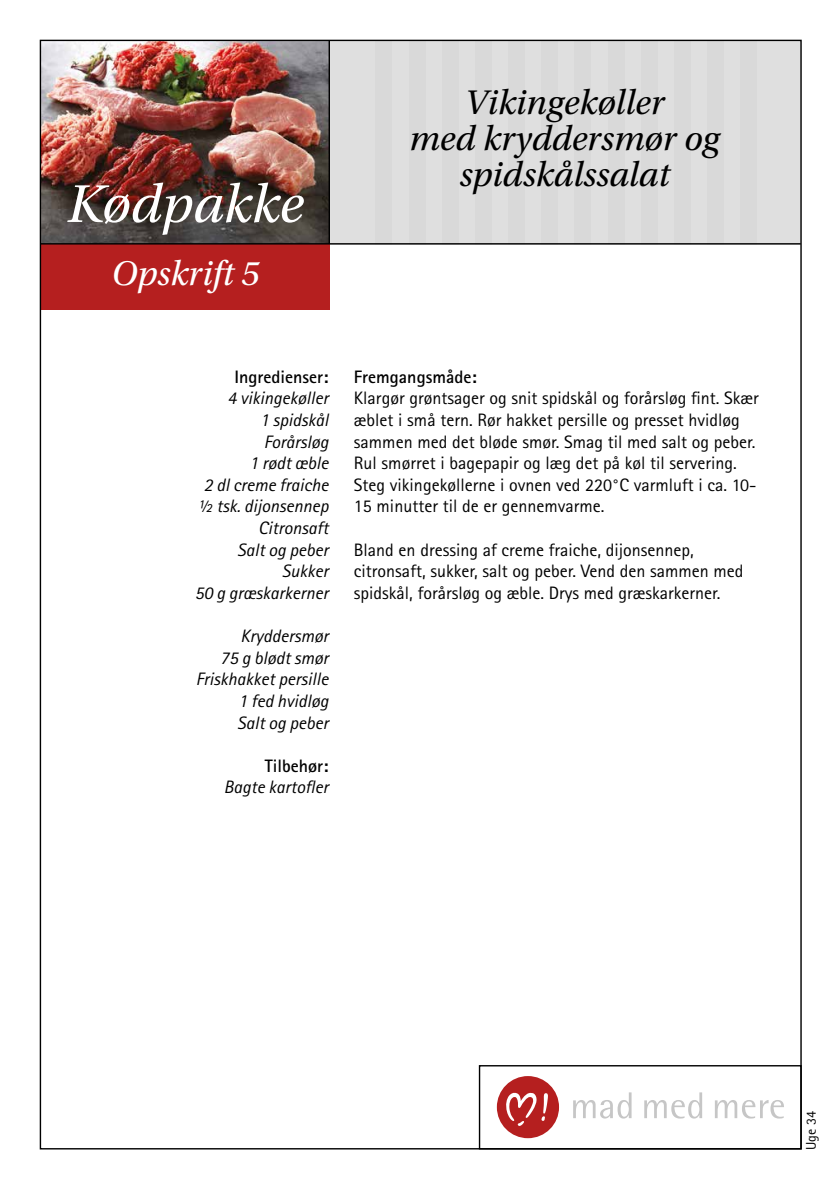
<style>
.page{position:relative;width:840px;height:1191px;background:#fff}
.page>*{position:absolute;margin:0;border:0;box-sizing:border-box;transform-origin:0 0}
.t1{font:italic 56px "Utopia Std";color:#fff}
.t2{font:italic 36px/36px "Utopia Std";color:#000;text-align:center}
.t3{font:italic 36px "Utopia Std";color:#fff}
.t4{font:18px/21.6px "Rotis Sans Serif Std";color:#000}
.t5{font:italic 18px/21.6px "Rotis Sans Serif Std";color:#000;text-align:right}
.t6{font:700 18px "Rotis Sans Serif Std";color:#000}
.t7{font:14px "Rotis Sans Serif Std";color:#000}
</style>
<div class="page">
<div style="left:41px;top:244px;width:289px;height:65px;background:#b51f1f"></div>
<img style="left:42px;top:42px;width:286px;height:201px">
<div style="left:329px;top:40px;width:471px;height:204px;background:#dfdfdf"></div>
<div style="left:375px;top:40px;width:17px;height:204px;background:#d9d9d9"></div>
<div style="left:408px;top:40px;width:17px;height:204px;background:#d9d9d9"></div>
<div style="left:441px;top:40px;width:17px;height:204px;background:#d9d9d9"></div>
<div style="left:475px;top:40px;width:16px;height:204px;background:#d9d9d9"></div>
<div style="left:508px;top:40px;width:16px;height:204px;background:#d9d9d9"></div>
<div style="left:541px;top:40px;width:16px;height:204px;background:#d9d9d9"></div>
<div style="left:574px;top:40px;width:17px;height:204px;background:#d9d9d9"></div>
<div style="left:607px;top:40px;width:17px;height:204px;background:#d9d9d9"></div>
<div style="left:640px;top:40px;width:17px;height:204px;background:#d9d9d9"></div>
<div style="left:673px;top:40px;width:17px;height:204px;background:#d9d9d9"></div>
<div style="left:706px;top:40px;width:17px;height:204px;background:#d9d9d9"></div>
<div style="left:740px;top:40px;width:16px;height:204px;background:#d9d9d9"></div>
<hr style="left:41px;top:243px;width:759px;height:1px;background:#000">
<hr style="left:328px;top:41px;width:2px;height:203px;background:#000">
<div style="left:496px;top:1076px;width:62px;height:62px;background:#b51f1f;border-radius:50%"></div>
<svg style="left:573px;top:1092px;width:58px;height:26px"></svg>
<svg style="left:644px;top:1092px;width:57px;height:26px"></svg>
<svg style="left:715px;top:1100px;width:68px;height:18px"></svg>
<svg style="left:506px;top:1092px;width:41px;height:34px"></svg>
<div style="left:478px;top:1065px;width:323px;height:84px;border:1px solid #000"></div>
<h1 class="t1" style="left:67px;top:173px;width:238px">Kødpakke</h1>
<h2 class="t3" style="left:112px;top:254px;width:149px">Opskrift 5</h2>
<h2 class="t2" style="left:409px;top:85px;width:311px">Vikingekøller<br>med kryddersmør og spidskålssalat</h2>
<p class="t6" style="left:234px;top:365px;width:95px">Ingredienser:</p>
<p class="t5" style="left:195px;top:388px;width:135px">4 vikingekøller<br>1 spidskål<br>Forårsløg<br>1 rødt æble<br>2 dl creme fraiche ½ tsk. dijonsennep<br>Citronsaft<br>Salt og peber<br>Sukker<br>50 g græskarkerner</p>
<p class="t5" style="left:196px;top:625px;width:134px">Kryddersmør<br>75 g blødt smør<br>Friskhakket persille<br>1 fed hvidløg<br>Salt og peber</p>
<p class="t6" style="left:265px;top:754px;width:65px">Tilbehør:</p>
<p class="t5" style="left:224px;top:776px;width:106px">Bagte kartofler</p>
<p class="t6" style="left:354px;top:365px;width:124px">Fremgangsmåde:</p>
<p class="t4" style="left:354px;top:387px;width:406px">Klargør grøntsager og snit spidskål og forårsløg fint. Skær æblet i små tern. Rør hakket persille og presset hvidløg sammen med det bløde smør. Smag til med salt og peber.<br>Rul smørret i bagepapir og læg det på køl til servering.<br>Steg vikingekøllerne i ovnen ved 220°C varmluft i ca. 10- 15 minutter til de er gennemvarme.</p>
<p class="t4" style="left:354px;top:538px;width:391px">Bland en dressing af creme fraiche, dijonsennep, citronsaft, sukker, salt og peber. Vend den sammen med spidskål, forårsløg og æble. Drys med græskarkerner.</p>
<p class="t7" style="left:802px;top:1150px;width:40px;rotate:-90deg">Uge 34</p>
</div>
